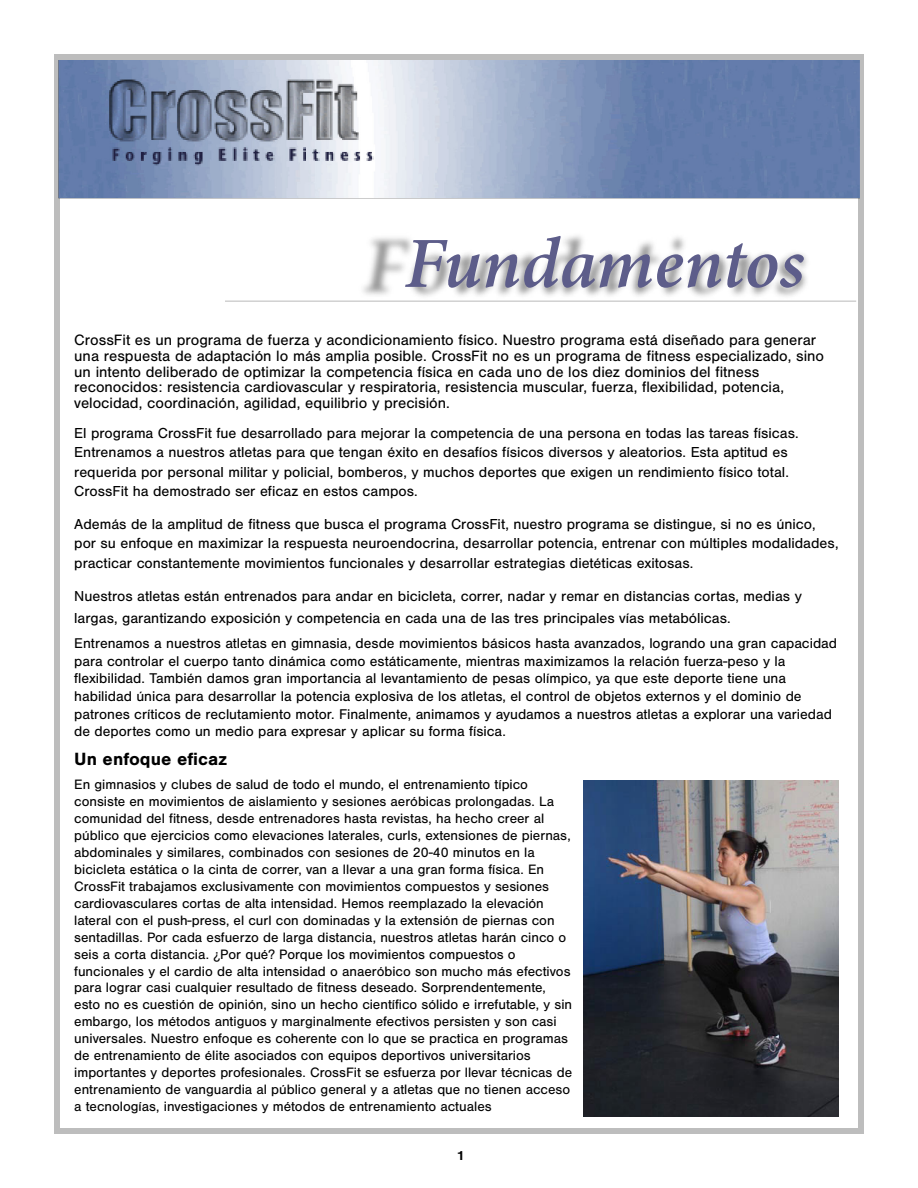
<style>
.page{position:relative;width:918px;height:1188px;background:#fff}
.page>*{position:absolute;margin:0;border:0;box-sizing:border-box;transform-origin:0 0}
.t1{font:italic 600 72px "Minion 3";color:#5d5d8a}
.t2{font:700 18.3px "Nimbus San";color:#000}
.t3{font:15.6px/15.6px "Nimbus San";color:#000}
.t4{font:15px/19.2px "Nimbus San";color:#000}
.t5{font:14.7px/17.5px "Nimbus San";color:#000}
.t6{font:14.1px/17px "Nimbus San";color:#000}
.t7{font:700 13.5px "Nimbus San";color:#000}
</style>
<div class="page">
<div style="left:54px;top:54px;width:810px;height:1080px;border:6px solid #bdbdbd"></div>
<img style="left:58px;top:61px;width:801px;height:138px">
<img style="left:358px;top:235px;width:453px;height:66px">
<hr style="left:225px;top:301px;width:631px;height:1px;background:#c1c1c1">
<img style="left:584px;top:781px;width:254px;height:335px">
<h1 class="t1" style="left:405px;top:213px;width:401px">Fundamentos</h1>
<p class="t3" style="left:74px;top:333px;width:751px">CrossFit es un programa de fuerza y acondicionamiento físico. Nuestro programa está diseñado para generar una respuesta de adaptación lo más amplia posible. CrossFit no es un programa de fitness especializado, sino un intento deliberado de optimizar la competencia física en cada uno de los diez dominios del fitness reconocidos: resistencia cardiovascular y respiratoria, resistencia muscular, fuerza, flexibilidad, potencia, velocidad, coordinación, agilidad, equilibrio y precisión.</p>
<p class="t4" style="left:74px;top:424px;width:726px">El programa CrossFit fue desarrollado para mejorar la competencia de una persona en todas las tareas físicas.<br>Entrenamos a nuestros atletas para que tengan éxito en desafíos físicos diversos y aleatorios. Esta aptitud es requerida por personal militar y policial, bomberos, y muchos deportes que exigen un rendimiento físico total.<br>CrossFit ha demostrado ser eficaz en estos campos.</p>
<p class="t4" style="left:74px;top:514px;width:766px;line-height:19.8px">Además de la amplitud de fitness que busca el programa CrossFit, nuestro programa se distingue, si no es único, por su enfoque en maximizar la respuesta neuroendocrina, desarrollar potencia, entrenar con múltiples modalidades, practicar constantemente movimientos funcionales y desarrollar estrategias dietéticas exitosas.</p>
<p class="t4" style="left:74px;top:586px;width:729px;line-height:21.6px">Nuestros atletas están entrenados para andar en bicicleta, correr, nadar y remar en distancias cortas, medias y largas, garantizando exposición y competencia en cada una de las tres principales vías metabólicas.</p>
<p class="t5" style="left:74px;top:635px;width:764px">Entrenamos a nuestros atletas en gimnasia, desde movimientos básicos hasta avanzados, logrando una gran capacidad para controlar el cuerpo tanto dinámica como estáticamente, mientras maximizamos la relación fuerza-peso y la flexibilidad. También damos gran importancia al levantamiento de pesas olímpico, ya que este deporte tiene una habilidad única para desarrollar la potencia explosiva de los atletas, el control de objetos externos y el dominio de patrones críticos de reclutamiento motor. Finalmente, animamos y ayudamos a nuestros atletas a explorar una variedad de deportes como un medio para expresar y aplicar su forma física.</p>
<p class="t2" style="left:74px;top:748px;width:154px">Un enfoque eficaz</p>
<p class="t6" style="left:74px;top:776px;width:499px">En gimnasios y clubes de salud de todo el mundo, el entrenamiento típico consiste en movimientos de aislamiento y sesiones aeróbicas prolongadas. La comunidad del fitness, desde entrenadores hasta revistas, ha hecho creer al público que ejercicios como elevaciones laterales, curls, extensiones de piernas, abdominales y similares, combinados con sesiones de 20-40 minutos en la bicicleta estática o la cinta de correr, van a llevar a una gran forma física. En CrossFit trabajamos exclusivamente con movimientos compuestos y sesiones cardiovasculares cortas de alta intensidad. Hemos reemplazado la elevación lateral con el push-press, el curl con dominadas y la extensión de piernas con sentadillas. Por cada esfuerzo de larga distancia, nuestros atletas harán cinco o seis a corta distancia. ¿Por qué? Porque los movimientos compuestos o funcionales y el cardio de alta intensidad o anaeróbico son mucho más efectivos para lograr casi cualquier resultado de fitness deseado. Sorprendentemente, esto no es cuestión de opinión, sino un hecho científico sólido e irrefutable, y sin embargo, los métodos antiguos y marginalmente efectivos persisten y son casi universales. Nuestro enfoque es coherente con lo que se practica en programas de entrenamiento de élite asociados con equipos deportivos universitarios importantes y deportes profesionales. CrossFit se esfuerza por llevar técnicas de entrenamiento de vanguardia al público general y a atletas que no tienen acceso a tecnologías, investigaciones y métodos de entrenamiento actuales</p>
<p class="t7" style="left:457px;top:1148px;width:9px">1</p>
</div>
